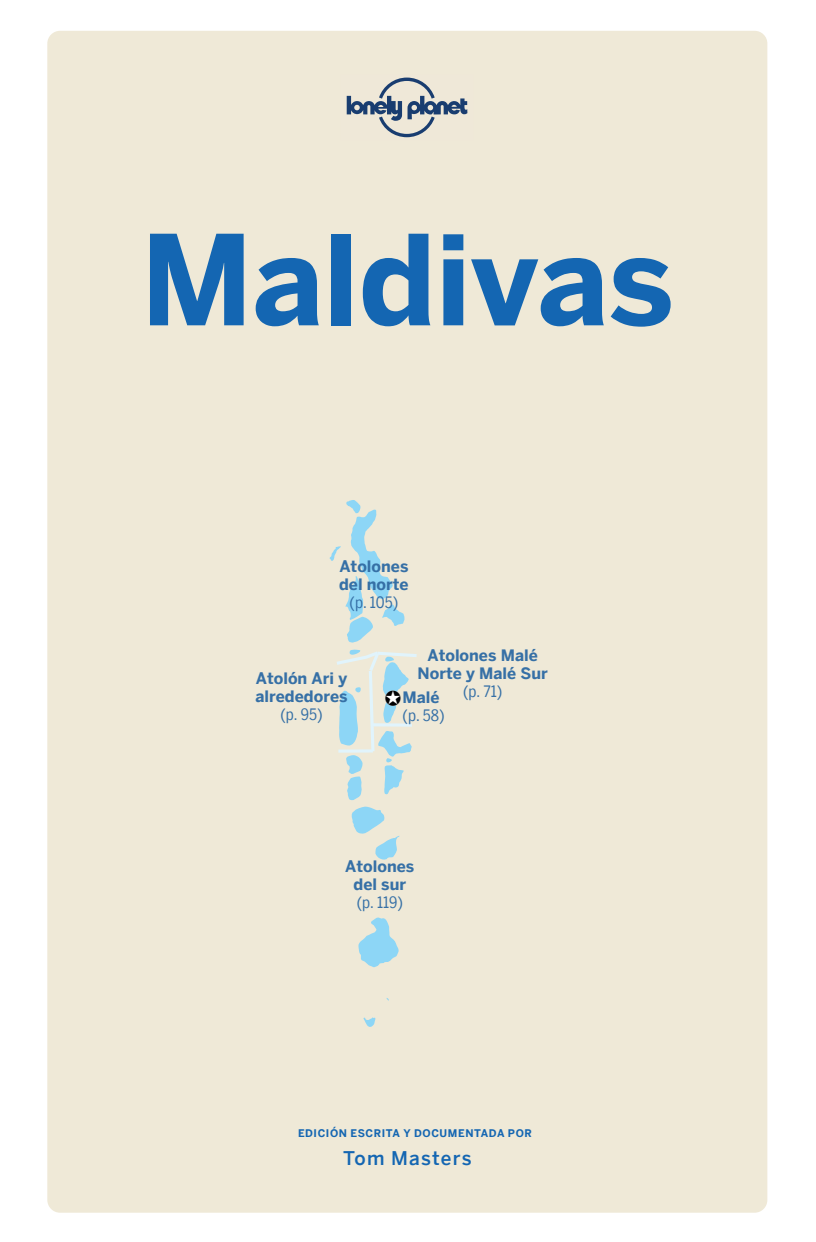
<style>
.page{position:relative;width:816px;height:1242px;background:#fff}
.page>*{position:absolute;margin:0;border:0;box-sizing:border-box;transform-origin:0 0}
.t1{font:700 123.75px "LP Benton Sans";letter-spacing:-.005em;color:#1466b2}
.t2{font:500 18.9px "LP Benton Sans";letter-spacing:.06em;color:#1466b2}
.t3{font:700 15.75px/18px "LP Benton Sans";color:#3670a6}
.t4{font:15.75px "LP Benton Sans Cond";color:#3670a6}
.t5{font:700 10.58px "LP Benton Sans";letter-spacing:.055em;color:#1466b2}
</style>
<div class="page">
<div style="left:47px;top:31px;width:720px;height:1181px;background:#efe9d7;border-radius:13px"></div>
<svg style="left:346px;top:77px;width:122px;height:61px"></svg>
<svg style="left:352px;top:806px;width:47px;height:53px"></svg>
<svg style="left:358px;top:917px;width:40px;height:50px"></svg>
<svg style="left:363px;top:1017px;width:12px;height:10px"></svg>
<svg style="left:329px;top:500px;width:75px;height:142px"></svg>
<svg style="left:337px;top:649px;width:80px;height:151px"></svg>
<h1 class="t1" style="left:141px;top:192px;width:535px">Maldivas</h1>
<p class="t3" style="left:339px;top:557px;width:71px">Atolones del norte</p>
<p class="t4" style="left:349px;top:592px;width:50px">(p. 105)</p>
<p class="t3" style="left:255px;top:669px;width:93px">Atolón Ari y alrededores</p>
<p class="t4" style="left:280px;top:704px;width:44px">(p. 95)</p>
<p class="t3" style="left:417px;top:646px;width:132px;text-align:center">Atolones Malé<br>Norte y Malé Sur</p>
<p class="t4" style="left:463px;top:681px;width:41px">(p. 71)</p>
<p class="t3" style="left:402px;top:688px;width:39px">Malé</p>
<p class="t4" style="left:402px;top:705px;width:44px">(p. 58)</p>
<p class="t3" style="left:345px;top:857px;width:71px;text-align:center">Atolones del sur</p>
<p class="t4" style="left:357px;top:892px;width:48px">(p. 119)</p>
<p class="t5" style="left:298px;top:1125px;width:235px">EDICIÓN ESCRITA Y DOCUMENTADA POR</p>
<p class="t2" style="left:343px;top:1145px;width:130px">Tom Masters</p>
</div>
